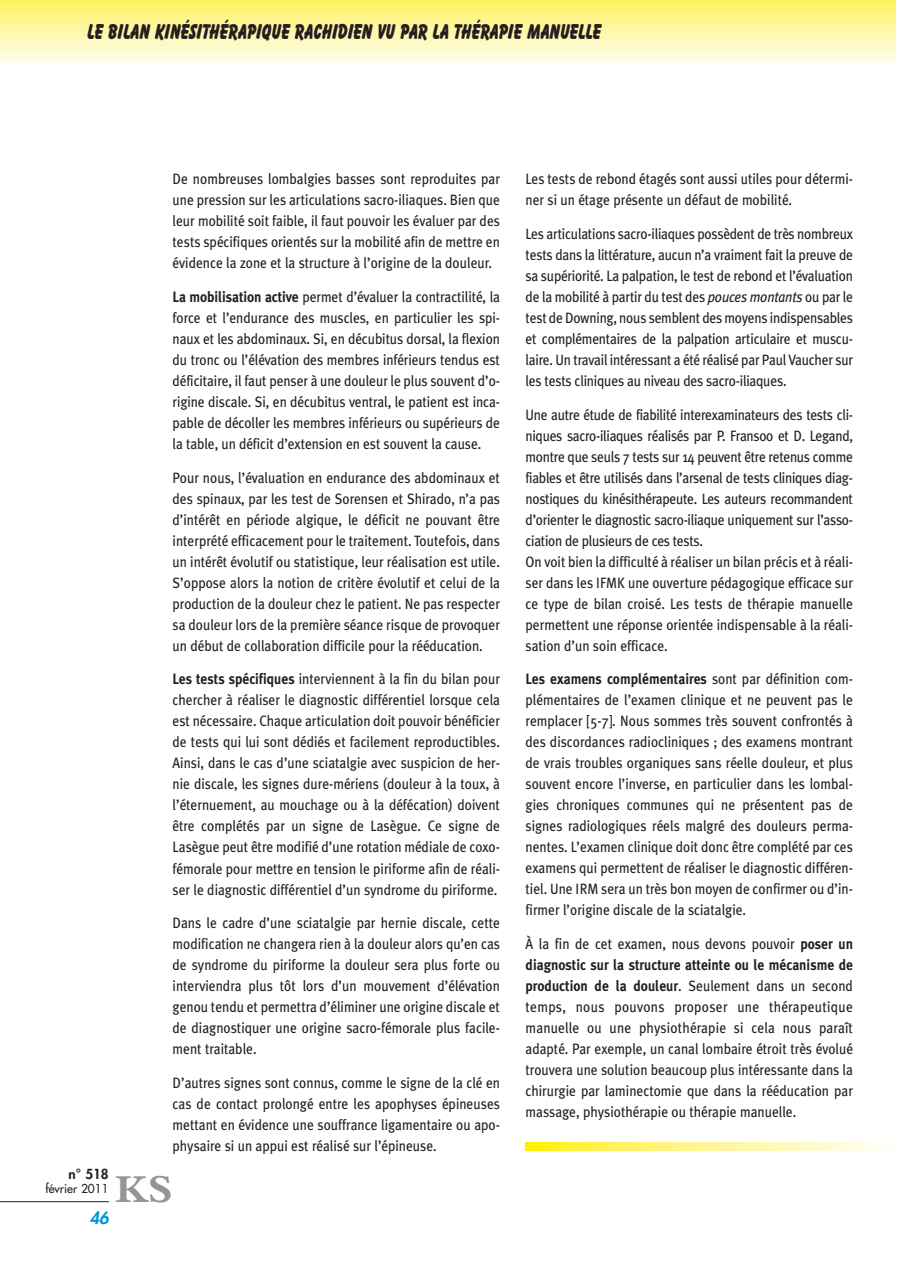
<style>
.page{position:relative;width:898px;height:1268px;background:#fff}
.page>*{position:absolute;margin:0;border:0;box-sizing:border-box;transform-origin:0 0}
.t1{font:700 41.25px "Bembo";color:#939598;scale:1.1 1}
.t2{font:800 22.5px "Balloon D";color:#231f20;scale:.8 1}
.t3{font:italic 800 16.5px "Futura";color:#0095d9}
.t4{font:15px/21px "Meta Plus";color:#231f20;text-align:justify;scale:.9 1}
.t5{font:15px/21px "Meta Plus";letter-spacing:-.02em;color:#231f20;scale:.9 1}
.t6{font:800 13.5px "Futura";color:#231f20}
.t7{font:12px "Futura";color:#231f20}
.s1{font-weight:700}
.s2{font-style:italic}
</style>
<div class="page">
<hr style="left:0;top:1201px;width:109px;height:1px;background:#231f20">
<div style="left:0;top:0;width:895px;height:66px;background:linear-gradient(to bottom,#fff160,#fffdf5)"></div>
<svg style="left:525px;top:1142px;width:356px;height:9px;background:#fef58c"></svg>
<h2 class="t2" style="left:88px;top:18px;width:644px">LE BILAN KINÉSITHÉRAPIQUE RACHIDIEN VU PAR LA THÉRAPIE MANUELLE</h2>
<p class="t4" style="left:173px;top:169px;width:365px">De nombreuses lombalgies basses sont reproduites par une pression sur les articulations sacro-iliaques. Bien que leur mobilité soit faible, il faut pouvoir les évaluer par des tests spécifiques orientés sur la mobilité afin de mettre en évidence la zone et la structure à l’origine de la douleur.</p>
<p class="t4" style="left:173px;top:286px;width:365px"><span class="s1">La mobilisation active</span> permet d’évaluer la contractilité, la force et l’endurance des muscles, en particulier les spi&shy;naux et les abdominaux. Si, en décubitus dorsal, la flexion du tronc ou l’élévation des membres inférieurs tendus est déficitaire, il faut penser à une douleur le plus souvent d’o&shy;rigine discale. Si, en décubitus ventral, le patient est inca&shy;pable de décoller les membres inférieurs ou supérieurs de la table, un déficit d’extension en est souvent la cause.</p>
<p class="t4" style="left:173px;top:467px;width:365px">Pour nous, l’évaluation en endurance des abdominaux et des spinaux, par les test de Sorensen et Shirado, n’a pas d’intérêt en période algique, le déficit ne pouvant être interprété efficacement pour le traitement. Toutefois, dans un intérêt évolutif ou statistique, leur réalisation est utile.<br>S’oppose alors la notion de critère évolutif et celui de la production de la douleur chez le patient. Ne pas respecter sa douleur lors de la première séance risque de provoquer un début de collaboration difficile pour la rééducation.</p>
<p class="t4" style="left:173px;top:669px;width:365px"><span class="s1">Les tests spécifiques</span> interviennent à la fin du bilan pour chercher à réaliser le diagnostic différentiel lorsque cela est nécessaire. Chaque articulation doit pouvoir bénéficier de tests qui lui sont dédiés et facilement reproductibles.<br>Ainsi, dans le cas d’une sciatalgie avec suspicion de her&shy;nie discale, les signes dure-mériens (douleur à la toux, à l’éternuement, au mouchage ou à la défécation) doivent être complétés par un signe de Lasègue. Ce signe de Lasègue peut être modifié d’une rotation médiale de coxo&shy;fémorale pour mettre en tension le piriforme afin de réali&shy;ser le diagnostic différentiel d’un syndrome du piriforme.</p>
<p class="t4" style="left:173px;top:912px;width:365px">Dans le cadre d’une sciatalgie par hernie discale, cette modification ne changera rien à la douleur alors qu’en cas de syndrome du piriforme la douleur sera plus forte ou interviendra plus tôt lors d’un mouvement d’élévation genou tendu et permettra d’éliminer une origine discale et de diagnostiquer une origine sacro-fémorale plus facile&shy;ment traitable.</p>
<p class="t4" style="left:173px;top:1072px;width:365px">D’autres signes sont connus, comme le signe de la clé en cas de contact prolongé entre les apophyses épineuses mettant en évidence une souffrance ligamentaire ou apo&shy;physaire si un appui est réalisé sur l’épineuse.</p>
<p class="t6" style="left:68px;top:1165px;width:42px">n° 518</p>
<p class="t7" style="left:45px;top:1180px;width:65px">février 2011</p>
<h1 class="t1" style="left:115px;top:1166px;width:54px">KS</h1>
<p class="t3" style="left:90px;top:1207px;width:21px">46</p>
<p class="t4" style="left:526px;top:169px;width:365px">Les tests de rebond étagés sont aussi utiles pour détermi&shy;ner si un étage présente un défaut de mobilité.</p>
<p class="t4" style="left:526px;top:223px;width:365px">Les articulations sacro-iliaques possèdent de très nombreux tests dans la littérature, aucun n’a vraiment fait la preuve de sa supériorité. La palpation, le test de rebond et l’évaluation de la mobilité à partir du test des <span class="s2">pouces montants</span> ou par le test de Downing, nous semblent des moyens indispensables et complémentaires de la palpation articulaire et muscu&shy;laire. Un travail intéressant a été réalisé par Paul Vaucher sur les tests cliniques au niveau des sacro-iliaques.</p>
<p class="t5" style="left:526px;top:404px;width:365px">Une autre étude de fiabilité interexaminateurs des tests cli&shy;niques sacro-iliaques réalisés par P. Fransoo et D. Legand, montre que seuls 7 tests sur 14 peuvent être retenus comme fiables et être utilisés dans l’arsenal de tests cliniques diag&shy;nostiques du kinésithérapeute. Les auteurs recommandent d’orienter le diagnostic sacro-iliaque uniquement sur l’asso&shy;ciation de plusieurs de ces tests.<br>On voit bien la difficulté à réaliser un bilan précis et à réali&shy;ser dans les IFMK une ouverture pédagogique efficace sur ce type de bilan croisé. Les tests de thérapie manuelle permettent une réponse orientée indispensable à la réali&shy;sation d’un soin efficace.</p>
<p class="t4" style="left:526px;top:668px;width:365px"><span class="s1">Les examens complémentaires</span> sont par définition com&shy;plémentaires de l’examen clinique et ne peuvent pas le remplacer [5-7]. Nous sommes très souvent confrontés à des discordances radiocliniques ; des examens montrant de vrais troubles organiques sans réelle douleur, et plus souvent encore l’inverse, en particulier dans les lombal&shy;gies chroniques communes qui ne présentent pas de signes radiologiques réels malgré des douleurs perma&shy;nentes. L’examen clinique doit donc être complété par ces examens qui permettent de réaliser le diagnostic différen&shy;tiel. Une IRM sera un très bon moyen de confirmer ou d’in&shy;firmer l’origine discale de la sciatalgie.</p>
<p class="t4" style="left:526px;top:933px;width:366px">À la fin de cet examen, nous devons pouvoir <span class="s1">poser un diagnostic sur la structure atteinte ou le mécanisme de production de la douleur</span>. Seulement dans un second temps, nous pouvons proposer une thérapeutique manuelle ou une physiothérapie si cela nous paraît adapté. Par exemple, un canal lombaire étroit très évolué trouvera une solution beaucoup plus intéressante dans la chirurgie par laminectomie que dans la rééducation par massage, physiothérapie ou thérapie manuelle.</p>
</div>
